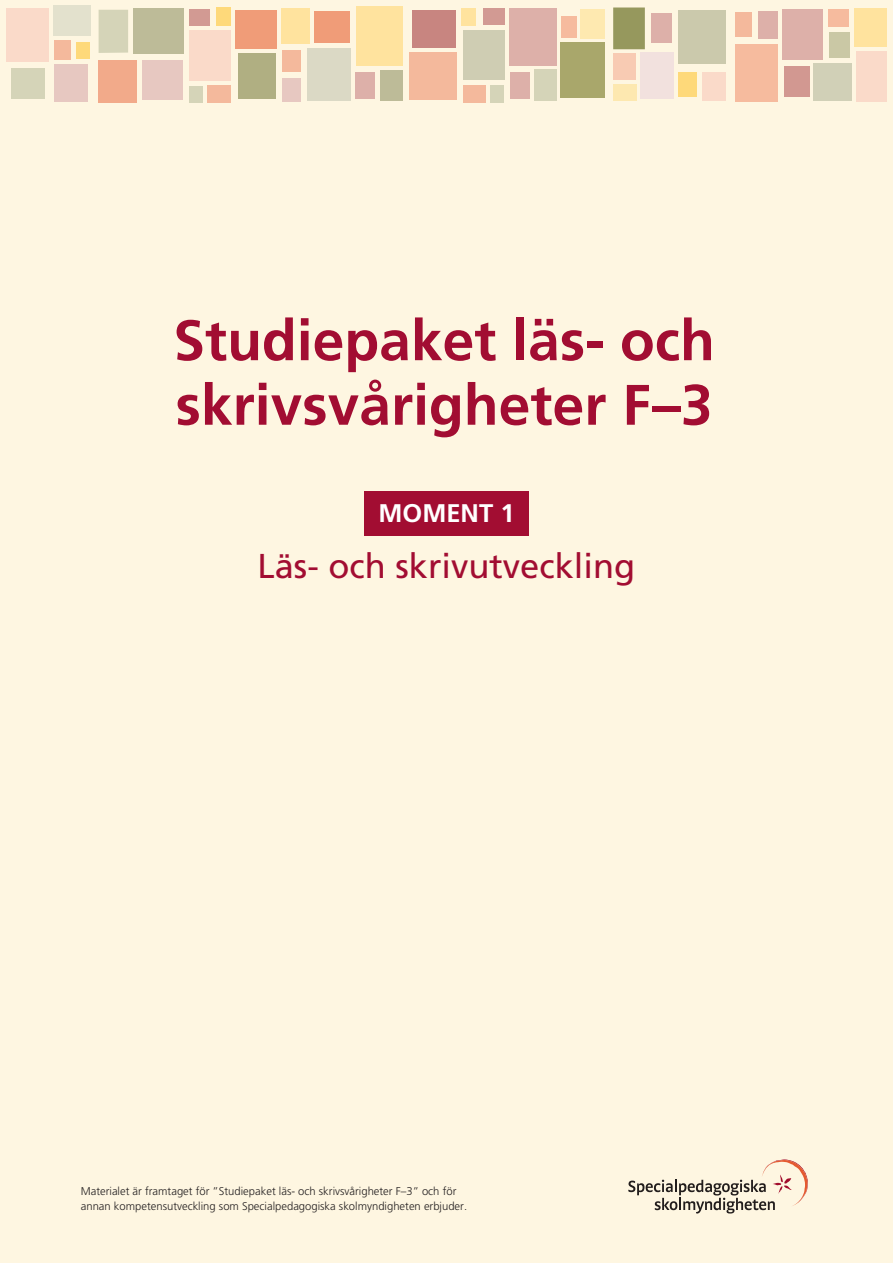
<style>
.page{position:relative;width:893px;height:1263px;background:#fef6e1}
.page>*{position:absolute;margin:0;border:0;box-sizing:border-box;transform-origin:0 0}
.t1{font:700 57px/64.5px "Frutiger LT Std";color:#a20d32}
.t2{font:34.5px "Frutiger LT Std";color:#a20d32}
.t3{font:700 25.5px "Frutiger LT Std";color:#fff}
.t4{font:300 11.25px/15.1px "Frutiger LT Std";color:#231f20}
</style>
<div class="page">
<div style="left:216px;top:8px;width:15px;height:18px;background:#fed97a"></div>
<div style="left:678px;top:72px;width:18px;height:25px;background:#fed97a"></div>
<div style="left:282px;top:78px;width:19px;height:24px;background:#e7c8c1"></div>
<div style="left:98px;top:60px;width:39px;height:43px;background:#f2aa8a"></div>
<div style="left:189px;top:31px;width:42px;height:50px;background:#fadac9"></div>
<div style="left:235px;top:11px;width:42px;height:38px;background:#f09c78"></div>
<div style="left:735px;top:44px;width:42px;height:58px;background:#f6bb9e"></div>
<div style="left:356px;top:6px;width:47px;height:60px;background:#ffe39e"></div>
<div style="left:409px;top:53px;width:48px;height:47px;background:#f4b99c"></div>
<div style="left:613px;top:8px;width:32px;height:41px;background:#96985d"></div>
<div style="left:856px;top:51px;width:31px;height:50px;background:#fadac9"></div>
<div style="left:54px;top:64px;width:34px;height:38px;background:#e7c8c1"></div>
<div style="left:510px;top:72px;width:20px;height:26px;background:#ddb0a9"></div>
<div style="left:76px;top:42px;width:13px;height:16px;background:#fed97a"></div>
<div style="left:829px;top:9px;width:20px;height:17px;background:#f6bb9e"></div>
<div style="left:561px;top:16px;width:15px;height:21px;background:#f6bb9e"></div>
<div style="left:356px;top:72px;width:19px;height:26px;background:#ddb0a9"></div>
<div style="left:509px;top:8px;width:48px;height:58px;background:#ddb0a9"></div>
<div style="left:189px;top:9px;width:21px;height:17px;background:#d29a93"></div>
<div style="left:461px;top:8px;width:15px;height:18px;background:#ffe39e"></div>
<div style="left:483px;top:8px;width:22px;height:17px;background:#d29a93"></div>
<div style="left:281px;top:8px;width:29px;height:36px;background:#ffe39e"></div>
<div style="left:143px;top:60px;width:40px;height:39px;background:#e7c8c1"></div>
<div style="left:702px;top:72px;width:23px;height:28px;background:#fadac9"></div>
<div style="left:238px;top:54px;width:38px;height:45px;background:#b0af82"></div>
<div style="left:6px;top:9px;width:42px;height:53px;background:#fadac9"></div>
<div style="left:580px;top:9px;width:25px;height:30px;background:#fee9b0"></div>
<div style="left:828px;top:32px;width:21px;height:25px;background:#cac8a5"></div>
<div style="left:11px;top:68px;width:34px;height:31px;background:#d5d4b8"></div>
<div style="left:133px;top:9px;width:50px;height:45px;background:#bdbb98"></div>
<div style="left:613px;top:84px;width:23px;height:16px;background:#fde8b0"></div>
<div style="left:758px;top:12px;width:19px;height:27px;background:#ddb0a9"></div>
<div style="left:651px;top:14px;width:21px;height:29px;background:#ddb0a9"></div>
<div style="left:640px;top:53px;width:34px;height:46px;background:#f2e1de"></div>
<div style="left:208px;top:86px;width:23px;height:17px;background:#f4b99c"></div>
<div style="left:282px;top:50px;width:19px;height:22px;background:#f4b99c"></div>
<div style="left:735px;top:12px;width:16px;height:25px;background:#f4b99c"></div>
<div style="left:54px;top:40px;width:16px;height:20px;background:#f4b99c"></div>
<div style="left:190px;top:86px;width:13px;height:17px;background:#d5d4b8"></div>
<div style="left:463px;top:85px;width:22px;height:18px;background:#f4b99c"></div>
<div style="left:491px;top:85px;width:13px;height:18px;background:#d5d4b8"></div>
<div style="left:678px;top:10px;width:48px;height:54px;background:#cbc9ac"></div>
<div style="left:813px;top:63px;width:39px;height:38px;background:#d1d0b7"></div>
<div style="left:412px;top:11px;width:43px;height:37px;background:#c88580"></div>
<div style="left:613px;top:53px;width:23px;height:26px;background:#f8cbb3"></div>
<div style="left:784px;top:67px;width:26px;height:30px;background:#d29891"></div>
<div style="left:534px;top:69px;width:22px;height:32px;background:#d5d4b8"></div>
<div style="left:561px;top:42px;width:44px;height:55px;background:#a9a76b"></div>
<div style="left:99px;top:10px;width:29px;height:43px;background:#d5d4b8"></div>
<div style="left:53px;top:6px;width:38px;height:30px;background:#e3e1cd"></div>
<div style="left:854px;top:9px;width:33px;height:38px;background:#ffe39e"></div>
<div style="left:314px;top:11px;width:36px;height:32px;background:#f09c78"></div>
<div style="left:380px;top:70px;width:23px;height:31px;background:#bdbb98"></div>
<div style="left:463px;top:30px;width:41px;height:50px;background:#cfcdb3"></div>
<div style="left:782px;top:9px;width:41px;height:50px;background:#ddb0a9"></div>
<div style="left:308px;top:48px;width:43px;height:52px;background:#dbd9c5"></div>
<div style="left:364px;top:491px;width:165px;height:44px;background:#a20d32"></div>
<svg style="left:628px;top:1159px;width:180px;height:54px"></svg>
<h1 class="t1" style="left:173px;top:308px;width:543px">Studiepaket läs- och skrivsvårigheter F–3</h1>
<h2 class="t3" style="left:378px;top:498px;width:138px">MOMENT 1</h2>
<h2 class="t2" style="left:258px;top:545px;width:379px">Läs- och skrivutveckling</h2>
<p class="t4" style="left:81px;top:1183px;width:388px">Materialet är framtaget för ”Studiepaket läs- och skrivsvårigheter F–3” och för annan kompetensutveckling som Specialpedagogiska skolmyndigheten erbjuder.</p>
</div>
